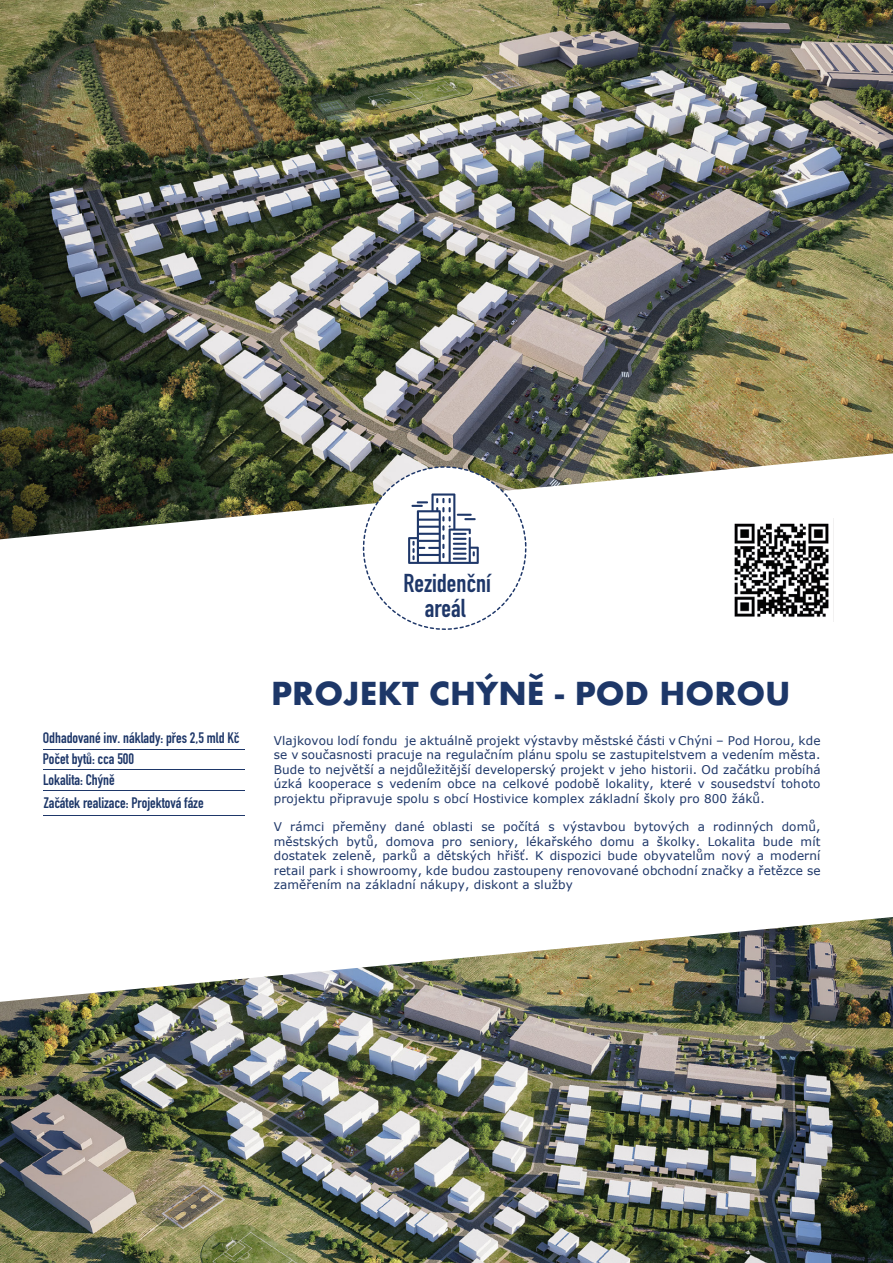
<style>
.page{position:relative;width:893px;height:1263px;background:#fff}
.page>*{position:absolute;margin:0;border:0;box-sizing:border-box;transform-origin:0 0}
.t1{font:700 30.75px "Futura";color:#1d3768}
.t2{font:700 25.5px/24.8px "DIN Condensed";color:#1e3769;text-align:center}
.t3{font:700 15px/20.9px "DIN Condensed";color:#1e3769}
.t4{font:700 15px "DIN Condensed";color:#1d3768}
.t5{font:12px/14.4px "Verdana";letter-spacing:.01em;color:#1e3769;text-align:justify}
</style>
<div class="page">
<img style="left:0;top:1002px;width:893px;height:261px">
<img style="left:0;top:0;width:893px;height:453px">
<svg style="left:0;top:790px;width:893px;height:212px"></svg>
<svg style="left:0;top:453px;width:893px;height:169px"></svg>
<hr style="left:43px;top:749px;width:202px;height:1px;background:#1e3769">
<hr style="left:43px;top:769px;width:202px;height:1px;background:#1e3769">
<hr style="left:43px;top:791px;width:202px;height:1px;background:#1e3769">
<hr style="left:43px;top:815px;width:202px;height:1px;background:#1e3769">
<svg style="left:359px;top:463px;width:169px;height:167px"></svg>
<img style="left:729px;top:518px;width:104px;height:104px">
<p class="t3" style="left:43px;top:727px;width:198px">Odhadované inv. náklady: přes 2,5 mld Kč<br>Počet bytů: cca 500<br>Lokalita: Chýně</p>
<p class="t4" style="left:44px;top:793px;width:162px">Začátek realizace: Projektová fáze</p>
<h2 class="t2" style="left:403px;top:571px;width:89px">Rezidenční areál</h2>
<h1 class="t1" style="left:271px;top:671px;width:521px">PROJEKT CHÝNĚ - POD HOROU</h1>
<p class="t5" style="left:274px;top:734px;width:548px">Vlajkovou lodí fondu je aktuálně projekt výstavby městské části v Chýni – Pod Horou, kde se v současnosti pracuje na regulačním plánu spolu se zastupitelstvem a vedením města.<br>Bude to největší a nejdůležitější developerský projekt v jeho historii. Od začátku probíhá úzká kooperace s vedením obce na celkové podobě lokality, které v sousedství tohoto projektu připravuje spolu s obcí Hostivice komplex základní školy pro 800 žáků.</p>
<p class="t5" style="left:274px;top:820px;width:548px">V rámci přeměny dané oblasti se počítá s výstavbou bytových a rodinných domů, městských bytů, domova pro seniory, lékařského domu a školky. Lokalita bude mít dostatek zeleně, parků a dětských hřišť. K dispozici bude obyvatelům nový a moderní retail park i showroomy, kde budou zastoupeny renovované obchodní značky a řetězce se zaměřením na základní nákupy, diskont a služby</p>
</div>
